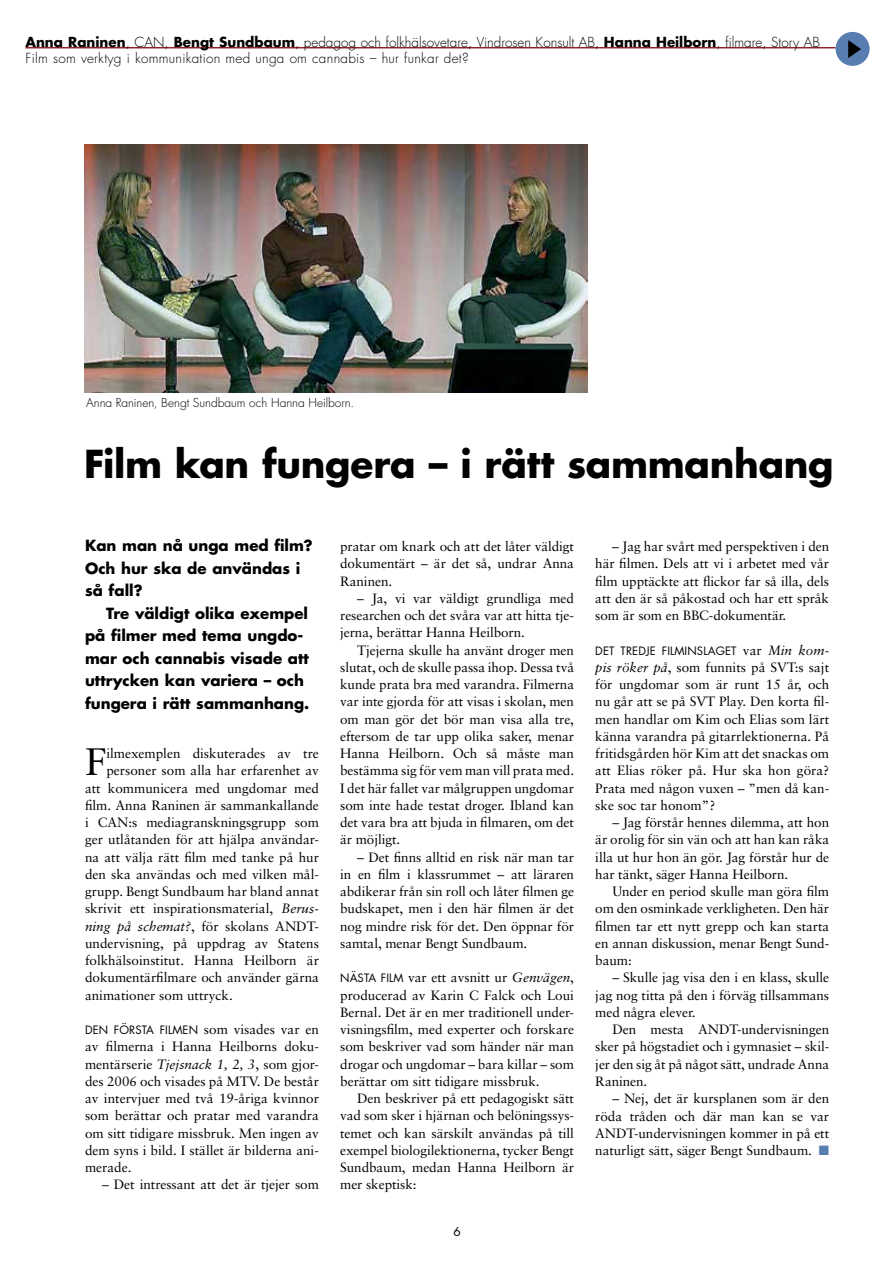
<style>
.page{position:relative;width:893px;height:1263px;background:#fff}
.page>*{position:absolute;margin:0;border:0;box-sizing:border-box;transform-origin:0 0}
.t1{font:38.25px "Sabon";color:#000}
.t2{font:700 37.5px "Futura";letter-spacing:-.01em;color:#000}
.t3{font:700 15px/22.5px "Futura";color:#000}
.t4{font:13.5px/17.2px "Sabon";color:#000;text-align:justify}
.t5{font:300 13.5px/16.5px "Futura";color:#000}
.t6{font:300 12px "Futura";letter-spacing:-.005em;color:#000}
.t7{font:12px "Futura";color:#000}
.t8{font:11.25px "Futura";letter-spacing:.01em;color:#000}
.s1{font-weight:700}
.s2{font-style:italic}
.s3{font-family:"Sabon";font-size:13.5px}
.s4{font-family:"Futura";font-size:11.25px}
.s5{font-family:"Sabon";font-style:italic;font-size:13.5px}
.s6{color:#587eb1}
</style>
<div class="page">
<hr style="left:26px;top:47px;width:810px;height:1px;background:#942229">
<div style="left:836px;top:32px;width:34px;height:34px;background:#587eb1;border-radius:50%"></div>
<svg style="left:848px;top:40px;width:13px;height:18px"></svg>
<img style="left:84px;top:145px;width:504px;height:247px">
<p class="t5" style="left:26px;top:34px;width:796px"><span class="s1">Anna Raninen</span>, CAN, <span class="s1">Bengt Sundbaum</span>, pedagog och folkhälsovetare, Vindrosen Konsult AB, <span class="s1">Hanna Heilborn</span>, filmare, Story AB<br>Film som verktyg i kommunikation med unga om cannabis – hur funkar det?</p>
<p class="t6" style="left:86px;top:395px;width:269px">Anna Raninen, Bengt Sundbaum och Hanna Heilborn.</p>
<h2 class="t2" style="left:84px;top:438px;width:751px">Film kan fungera – i rätt sammanhang</h2>
<p class="t3" style="left:85px;top:534px;width:229px">Kan man nå unga med film?<br>Och hur ska de användas i så fall?</p>
<p class="t3" style="left:85px;top:601px;width:226px;text-indent:21px">Tre väldigt olika exempel på filmer med tema ungdo&shy;mar och cannabis visade att uttrycken kan variera – och fungera i rätt sammanhang.</p>
<h1 class="t1" style="left:85px;top:739px;width:23px">F</h1>
<p class="t4" style="left:106px;top:745px;width:214px">ilmexemplen diskuterades av tre</p>
<p class="t4" style="left:106px;top:762px;width:214px">personer som alla har erfarenhet av</p>
<p class="t4" style="left:85px;top:779px;width:235px">att kommunicera med ungdomar med</p>
<p class="t4" style="left:85px;top:796px;width:235px">film. Anna Raninen är sammankallande</p>
<p class="t4" style="left:85px;top:814px;width:235px">i CAN:s mediagranskningsgrupp som</p>
<p class="t4" style="left:85px;top:831px;width:235px">ger utlåtanden för att hjälpa användar-</p>
<p class="t4" style="left:85px;top:848px;width:235px">na att välja rätt film med tanke på hur</p>
<p class="t4" style="left:85px;top:865px;width:235px">den ska användas och med vilken mål-</p>
<p class="t4" style="left:85px;top:883px;width:235px">grupp. Bengt Sundbaum har bland annat</p>
<p class="t4" style="left:85px;top:900px;width:235px">skrivit ett inspirationsmaterial, <span class="s2">Berus-</span></p>
<p class="t4" style="left:85px;top:917px;width:235px"><span class="s2">ning på schemat?</span>, för skolans ANDT-</p>
<p class="t4" style="left:85px;top:934px;width:235px">undervisning, på uppdrag av Statens</p>
<p class="t4" style="left:85px;top:952px;width:235px">folkhälsoinstitut. Hanna Heilborn är</p>
<p class="t4" style="left:85px;top:969px;width:235px">dokumentärfilmare och använder gärna</p>
<p class="t4" style="left:85px;top:986px;width:149px">animationer som uttryck.</p>
<p class="t8" style="left:85px;top:1022px;width:235px">DEN FÖRSTA FILMEN <span class="s3">som visades var en</span></p>
<p class="t4" style="left:85px;top:1038px;width:235px">av filmerna i Hanna Heilborns doku&shy;mentärserie <span class="s2">Tjejsnack 1, 2, 3</span>, som gjor&shy;des 2006 och visades på MTV. De består av intervjuer med två 19-åriga kvinnor som berättar och pratar med varandra om sitt tidigare missbruk. Men ingen av dem syns i bild. I stället är bilderna ani&shy;merade.</p>
<p class="t4" style="left:102px;top:1176px;width:218px">– Det intressant att det är tjejer som</p>
<p class="t4" style="left:340px;top:538px;width:235px">pratar om knark och att det låter väldigt dokumentärt – är det så, undrar Anna Raninen.</p>
<p class="t4" style="left:340px;top:589px;width:235px;text-indent:17px">– Ja, vi var väldigt grundliga med researchen och det svåra var att hitta tje&shy;jerna, berättar Hanna Heilborn.</p>
<p class="t4" style="left:340px;top:641px;width:235px;text-indent:17px">Tjejerna skulle ha använt droger men slutat, och de skulle passa ihop. Dessa två kunde prata bra med varandra. Filmerna var inte gjorda för att visas i skolan, men om man gör det bör man visa alla tre, eftersom de tar upp olika saker, menar Hanna Heilborn. Och så måste man bestämma sig för vem man vill prata med.<br>I det här fallet var målgruppen ungdomar som inte hade testat droger. Ibland kan det vara bra att bjuda in filmaren, om det är möjligt.</p>
<p class="t4" style="left:340px;top:848px;width:235px;text-indent:17px">– Det finns alltid en risk när man tar in en film i klassrummet – att läraren abdikerar från sin roll och låter filmen ge budskapet, men i den här filmen är det nog mindre risk för det. Den öppnar för samtal, menar Bengt Sundbaum.</p>
<p class="t4" style="left:340px;top:969px;width:235px"><span class="s4">NÄSTA FILM</span> var ett avsnitt ur <span class="s2">Genvägen</span>, producerad av Karin C Falck och Loui Bernal. Det är en mer traditionell under&shy;visningsfilm, med experter och forskare som beskriver vad som händer när man drogar och ungdomar – bara killar – som berättar om sitt tidigare missbruk.</p>
<p class="t4" style="left:340px;top:1090px;width:235px;text-indent:17px">Den beskriver på ett pedagogiskt sätt vad som sker i hjärnan och belöningssys&shy;temet och kan särskilt användas på till exempel biologilektionerna, tycker Bengt Sundbaum, medan Hanna Heilborn är mer skeptisk:</p>
<p class="t7" style="left:453px;top:1223px;width:9px">6</p>
<p class="t4" style="left:595px;top:538px;width:235px;text-indent:17px">– Jag har svårt med perspektiven i den här filmen. Dels att vi i arbetet med vår film upptäckte att flickor far så illa, dels att den är så påkostad och har ett språk som är som en BBC-dokumentär.</p>
<p class="t8" style="left:595px;top:643px;width:235px">DET TREDJE FILMIN SLAGET <span class="s3">var</span> <span class="s5">Min kom-</span></p>
<p class="t4" style="left:595px;top:658px;width:235px"><span class="s2">pis röker på</span>, som funnits på SVT:s sajt för ungdomar som är runt 15 år, och nu går att se på SVT Play. Den korta fil&shy;men handlar om Kim och Elias som lärt känna varandra på gitarrlektionerna. På fritidsgården hör Kim att det snackas om att Elias röker på. Hur ska hon göra?<br>Prata med någon vuxen – ”men då kan&shy;ske soc tar honom”?</p>
<p class="t4" style="left:595px;top:814px;width:235px;text-indent:17px">– Jag förstår hennes dilemma, att hon är orolig för sin vän och att han kan råka illa ut hur hon än gör. Jag förstår hur de har tänkt, säger Hanna Heilborn.</p>
<p class="t4" style="left:595px;top:883px;width:235px;text-indent:17px">Under en period skulle man göra film om den osminkade verkligheten. Den här filmen tar ett nytt grepp och kan starta en annan diskussion, menar Bengt Sund&shy;baum:</p>
<p class="t4" style="left:595px;top:969px;width:235px;text-indent:17px">– Skulle jag visa den i en klass, skulle jag nog titta på den i förväg tillsammans med några elever.</p>
<p class="t4" style="left:595px;top:1021px;width:235px;text-indent:17px">Den mesta ANDT-undervisningen sker på högstadiet och i gymnasiet – skil&shy;jer den sig åt på något sätt, undrade Anna Raninen.</p>
<p class="t4" style="left:595px;top:1090px;width:235px;text-indent:17px">– Nej, det är kursplanen som är den röda tråden och där man kan se var ANDT-undervisningen kommer in på ett naturligt sätt, säger Bengt Sundbaum. <span class="s6">■</span></p>
</div>
